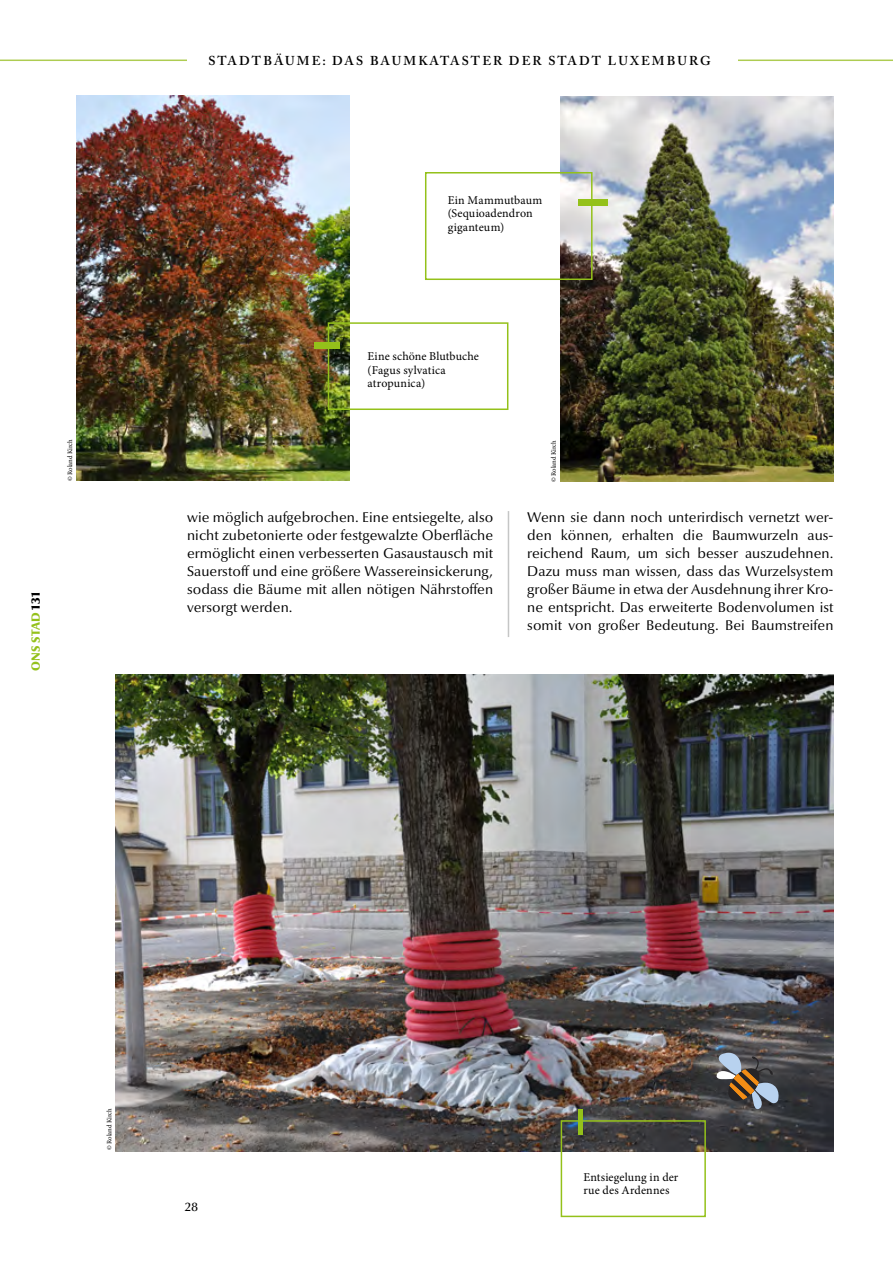
<style>
.page{position:relative;width:893px;height:1263px;background:#fff}
.page>*{position:absolute;margin:0;border:0;box-sizing:border-box;transform-origin:0 0}
.t1{font:14.25px/18px "Optima Nova LT Pro";letter-spacing:.005em;color:#000;text-align:justify}
.t2{font:600 12.75px "Adobe Caslon Pro";letter-spacing:.165em;color:#000}
.t3{font:12px/13.5px "Minion Pro";letter-spacing:.01em;color:#000}
.t4{font:900 12px "Optima Nova LT Pro";letter-spacing:.015em;color:#94c11a}
.t5{font:500 12px "Optima Nova LT Pro";color:#000}
.t6{font:6.75px "Minion Pro";letter-spacing:-.015em;color:#000}
.s1{color:#000}
</style>
<div class="page">
<hr style="left:508px;top:511px;width:1px;height:126px;background:#c5c6c6">
<img style="left:116px;top:675px;width:717px;height:477px">
<div style="left:561px;top:1120px;width:145px;height:97px;border:2px solid #94c11a"></div>
<hr style="left:578px;top:1109px;width:4px;height:25px;background:#94c11a">
<img style="left:77px;top:110px;width:273px;height:371px">
<img style="left:560px;top:110px;width:273px;height:372px">
<div style="left:328px;top:322px;width:180px;height:88px;border:2px solid #94c11a"></div>
<div style="left:314px;top:342px;width:25px;height:6px;background:#94c11a"></div>
<div style="left:425px;top:172px;width:168px;height:108px;border:2px solid #94c11a"></div>
<div style="left:578px;top:200px;width:29px;height:6px;background:#94c11a"></div>
<svg style="left:0;top:59px;width:893px;height:51px"></svg>
<div style="left:187px;top:47px;width:551px;height:26px;background:#fff"></div>
<svg style="left:715px;top:1053px;width:64px;height:56px;background:#706c69"></svg>
<p class="t2" style="left:208px;top:53px;width:504px">STADTBÄUME: DAS BAUMKATASTER DER STADT LUXEMBURG</p>
<p class="t3" style="left:448px;top:193px;width:96px">Ein Mammutbaum (Sequioadendron giganteum)</p>
<p class="t4" style="left:28px;top:671px;width:81px;rotate:-90deg">ONS STAD <span class="s1">131</span></p>
<p class="t3" style="left:367px;top:350px;width:113px">Eine schöne Blutbuche (Fagus sylvatica atropunica)</p>
<p class="t6" style="left:66px;top:481px;width:43px;rotate:-90deg">© Roland Kirch</p>
<p class="t6" style="left:549px;top:482px;width:43px;rotate:-90deg">© Roland Kirch</p>
<p class="t1" style="left:187px;top:508px;width:308px">wie möglich aufgebrochen. Eine entsiegelte, also nicht zubetonierte oder festgewalzte Oberfläche ermöglicht einen verbesserten Gasaustausch mit Sauerstoff und eine größere Wassereinsickerung, sodass die Bäume mit allen nötigen Nährstoffen versorgt werden.</p>
<p class="t1" style="left:527px;top:508px;width:308px">Wenn sie dann noch unterirdisch vernetzt wer&shy;den können, erhalten die Baumwurzeln aus&shy;reichend Raum, um sich besser auszudehnen.<br>Dazu muss man wissen, dass das Wurzelsystem großer Bäume in etwa der Ausdehnung ihrer Kro&shy;ne entspricht. Das erweiterte Bodenvolumen ist somit von großer Bedeutung. Bei Baumstreifen</p>
<p class="t6" style="left:105px;top:1150px;width:43px;rotate:-90deg">© Roland Kirch</p>
<p class="t5" style="left:185px;top:1199px;width:15px">28</p>
<p class="t3" style="left:583px;top:1170px;width:97px">Entsiegelung in der rue des Ardennes</p>
</div>
